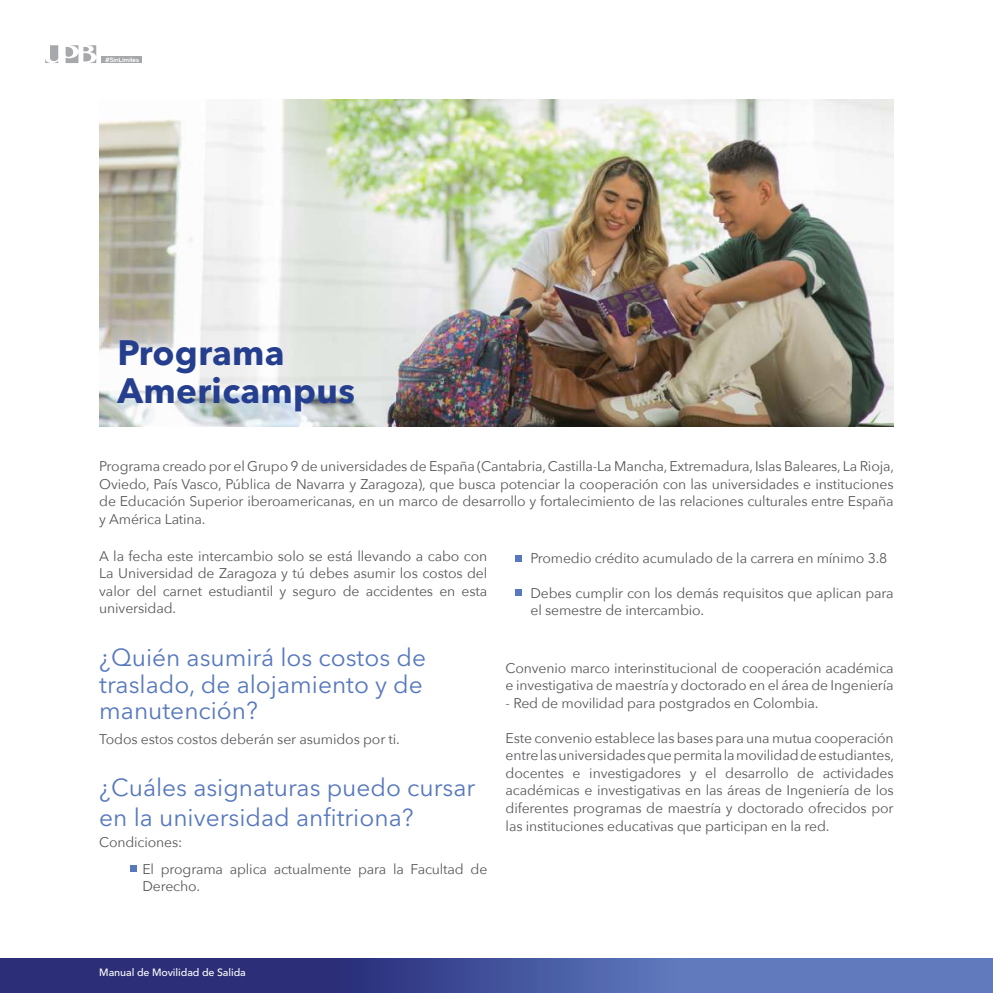
<style>
.page{position:relative;width:993px;height:993px;background:#fff}
.page>*{position:absolute;margin:0;border:0;box-sizing:border-box;transform-origin:0 0}
.t1{font:700 35px/38.5px "Avenir Next LT Pro";letter-spacing:.01em;color:#253f8e}
.t2{font:24.5px/26.2px "Avenir Next LT Pro";color:#5778bd}
.t3{font:14px/17.5px "Avenir Next";letter-spacing:-.01em;color:#57585a;text-align:justify}
.t4{font:500 10.5px "Avenir Next LT Pro";letter-spacing:-.01em;color:#fff}
.t5{font:6.12px "Vice City Sans";color:#fff}
</style>
<div class="page">
<svg style="left:0;top:958px;width:992px;height:34px;background:#445399"></svg>
<svg style="left:45px;top:45px;width:51px;height:18px"></svg>
<div style="left:101px;top:57px;width:40px;height:6px;background:#a6a8ab"></div>
<img style="left:99px;top:99px;width:794px;height:328px">
<div style="left:130px;top:865px;width:7px;height:7px;background:#5778bd"></div>
<div style="left:515px;top:554px;width:7px;height:7px;background:#5778bd"></div>
<div style="left:515px;top:589px;width:7px;height:7px;background:#5778bd"></div>
<p class="t5" style="left:105px;top:56px;width:35px">#SinLímites</p>
<h1 class="t1" style="left:117px;top:333px;width:239px">Programa<br>Americampus</h1>
<p class="t3" style="left:99px;top:457px;width:796px">Programa creado por el Grupo 9 de universidades de España (Cantabria, Castilla-La Mancha, Extremadura, Islas Baleares, La Rioja, Oviedo, País Vasco, Pública de Navarra y Zaragoza), que busca potenciar la cooperación con las universidades e instituciones de Educación Superior iberoamericanas, en un marco de desarrollo y fortalecimiento de las relaciones culturales entre España y América Latina.</p>
<p class="t3" style="left:99px;top:546px;width:389px">A la fecha este intercambio solo se está llevando a cabo con La Universidad de Zaragoza y tú debes asumir los costos del valor del carnet estudiantil y seguro de accidentes en esta universidad.</p>
<p class="t3" style="left:530px;top:548px;width:358px">Promedio crédito acumulado de la carrera en mínimo 3.8</p>
<p class="t3" style="left:530px;top:583px;width:364px">Debes cumplir con los demás requisitos que aplican para el semestre de intercambio.</p>
<h2 class="t2" style="left:99px;top:644px;width:328px">¿Quién asumirá los costos de traslado, de alojamiento y de manutención?</h2>
<p class="t3" style="left:99px;top:729px;width:302px">Todos estos costos deberán ser asumidos por ti.</p>
<h2 class="t2" style="left:99px;top:772px;width:377px;line-height:29.8px">¿Cuáles asignaturas puedo cursar en la universidad anfitriona?</h2>
<p class="t3" style="left:99px;top:832px;width:85px">Condiciones:</p>
<p class="t3" style="left:142px;top:859px;width:346px">El programa aplica actualmente para la Facultad de<br>Derecho.</p>
<p class="t3" style="left:505px;top:658px;width:389px">Convenio marco interinstitucional de cooperación académica e investigativa de maestría y doctorado en el área de Ingeniería</p>
<p class="t3" style="left:505px;top:693px;width:314px">- Red de movilidad para postgrados en Colombia.</p>
<p class="t3" style="left:505px;top:728px;width:390px">Este convenio establece las bases para una mutua cooperación entre las universidades que permita la movilidad de estudiantes, docentes e investigadores y el desarrollo de actividades académicas e investigativas en las áreas de Ingeniería de los diferentes programas de maestría y doctorado ofrecidos por las instituciones educativas que participan en la red.</p>
<p class="t4" style="left:99px;top:965px;width:148px">Manual de Movilidad de Salida</p>
</div>
